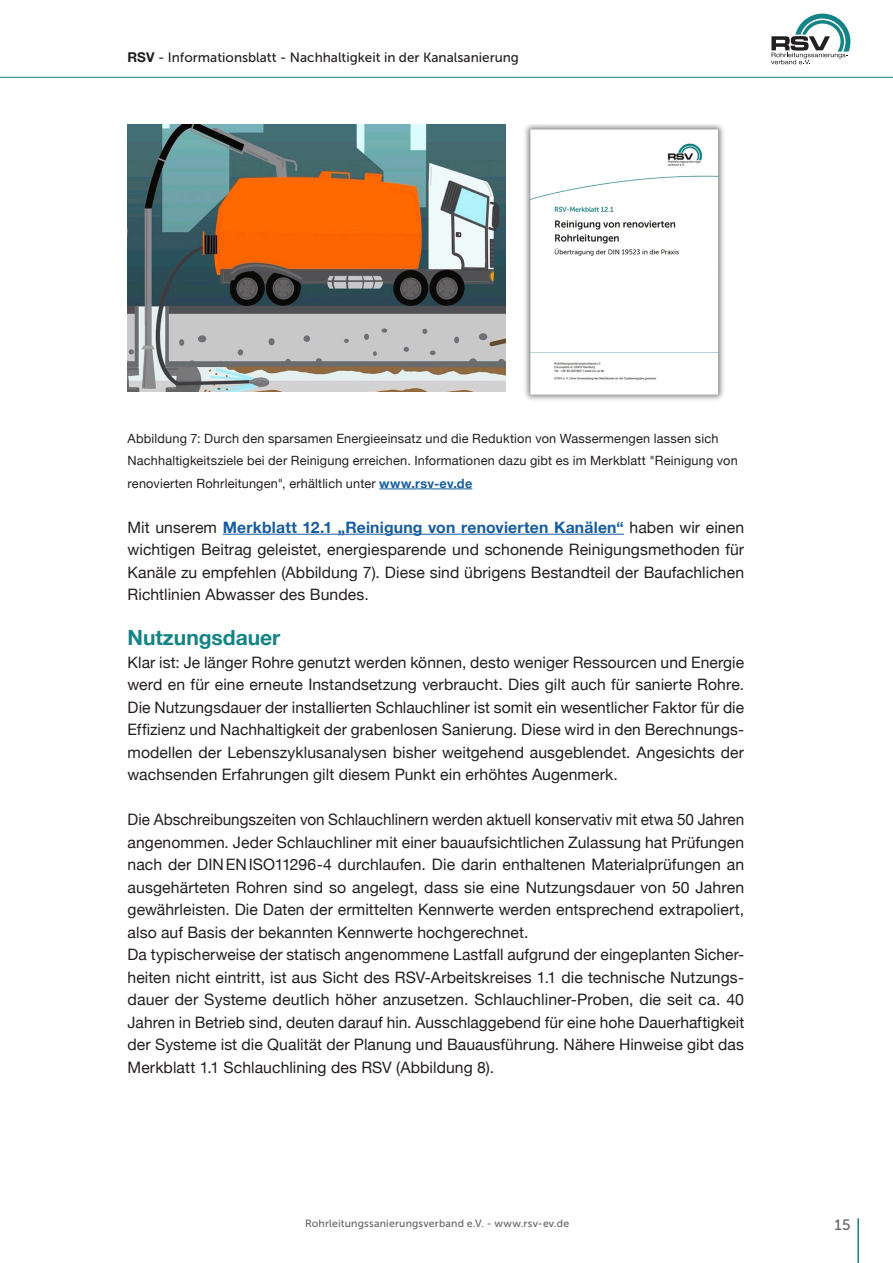
<style>
.page{position:relative;width:893px;height:1263px;background:#fff}
.page>*{position:absolute;margin:0;border:0;box-sizing:border-box;transform-origin:0 0}
.RSV_2_Überschrift_oNr{font:700 21px "Helvetica Neue";color:#148385}
.Fliesstext{font:15.75px/22.5px "Helvetica Neue";letter-spacing:.005em;color:#231f20;text-align:justify}
.t1{font:15px "Museo Sans 500";color:#636366}
.t2{font:13.5px "Museo Sans 500";color:#231f20}
.Bildunterschrift{font:12.75px/22.5px "Helvetica Neue";letter-spacing:.015em;color:#231f20}
.t3{font:10.5px "Museo Sans 500";letter-spacing:.02em;color:#636366}
.s1{font-family:"Helvetica Neue";font-weight:700}
.s2{font-weight:700;color:#175d9e}
</style>
<div class="page">
<hr style="left:857px;top:1218px;width:2px;height:45px;background:#148385">
<hr style="left:0;top:77px;width:893px;height:1px;background:#148385">
<svg style="left:771px;top:14px;width:79px;height:51px"></svg>
<hr style="left:379px;top:489px;width:93px;height:1px;background:#175d9e">
<hr style="left:223px;top:534px;width:401px;height:1px;background:#175d9e">
<img style="left:128px;top:125px;width:377px;height:266px">
<img style="left:505px;top:125px;width:219px;height:275px">
<p class="t2" style="left:128px;top:50px;width:393px"><span class="s1">RSV</span> - Informationsblatt - Nachhaltigkeit in der Kanalsanierung</p>
<p class="Bildunterschrift" style="left:128px;top:428px;width:612px">Abbildung 7: Durch den sparsamen Energieeinsatz und die Reduktion von Wassermengen lassen sich<br>Nachhaltigkeitsziele bei der Reinigung erreichen. Informationen dazu gibt es im Merkblatt "Reinigung von renovierten Rohrleitungen", erhältlich unter <span class="s2">www.rsv-ev.de</span></p>
<p class="Fliesstext" style="left:128px;top:517px;width:618px">Mit unserem <span class="s2">Merkblatt 12.1 „Reinigung von renovierten Kanälen“</span> haben wir einen wichtigen Beitrag geleistet, energiesparende und schonende Reinigungsmethoden für Kanäle zu empfehlen (Abbildung 7). Diese sind übrigens Bestandteil der Baufachlichen Richtlinien Abwasser des Bundes.</p>
<p class="RSV_2_Überschrift_oNr" style="left:128px;top:621px;width:154px">Nutzungsdauer</p>
<p class="Fliesstext" style="left:128px;top:652px;width:618px">Klar ist: Je länger Rohre genutzt werden können, desto weniger Ressourcen und Energie werd en für eine erneute Instandsetzung verbraucht. Dies gilt auch für sanierte Rohre.<br>Die Nutzungsdauer der installierten Schlauchliner ist somit ein wesentlicher Faktor für die Effizienz und Nachhaltigkeit der grabenlosen Sanierung. Diese wird in den Berechnungs&shy;modellen der Lebenszyklusanalysen bisher weitgehend ausgeblendet. Angesichts der wachsenden Erfahrungen gilt diesem Punkt ein erhöhtes Augenmerk.</p>
<p class="Fliesstext" style="left:128px;top:809px;width:618px">Die Abschreibungszeiten von Schlauchlinern werden aktuell konservativ mit etwa 50 Jahren angenommen. Jeder Schlauchliner mit einer bauaufsichtlichen Zulassung hat Prüfungen nach der DINENISO11296-4 durchlaufen. Die darin enthaltenen Materialprüfungen an ausgehärteten Rohren sind so angelegt, dass sie eine Nutzungsdauer von 50 Jahren gewährleisten. Die Daten der ermittelten Kennwerte werden entsprechend extrapoliert, also auf Basis der bekannten Kennwerte hochgerechnet.</p>
<p class="Fliesstext" style="left:128px;top:944px;width:618px">Da typischerweise der statisch angenommene Lastfall aufgrund der eingeplanten Sicher&shy;heiten nicht eintritt, ist aus Sicht des RSV-Arbeitskreises 1.1 die technische Nutzungs&shy;dauer der Systeme deutlich höher anzusetzen. Schlauchliner-Proben, die seit ca. 40<br>Jahren in Betrieb sind, deuten darauf hin. Ausschlaggebend für eine hohe Dauerhaftigkeit der Systeme ist die Qualität der Planung und Bauausführung. Nähere Hinweise gibt das Merkblatt 1.1 Schlauchlining des RSV (Abbildung 8).</p>
<p class="t3" style="left:305px;top:1218px;width:266px">Rohrleitungssanierungsverband e.V. - www.rsv-ev.de</p>
<p class="t1" style="left:834px;top:1217px;width:18px">15</p>
</div>
